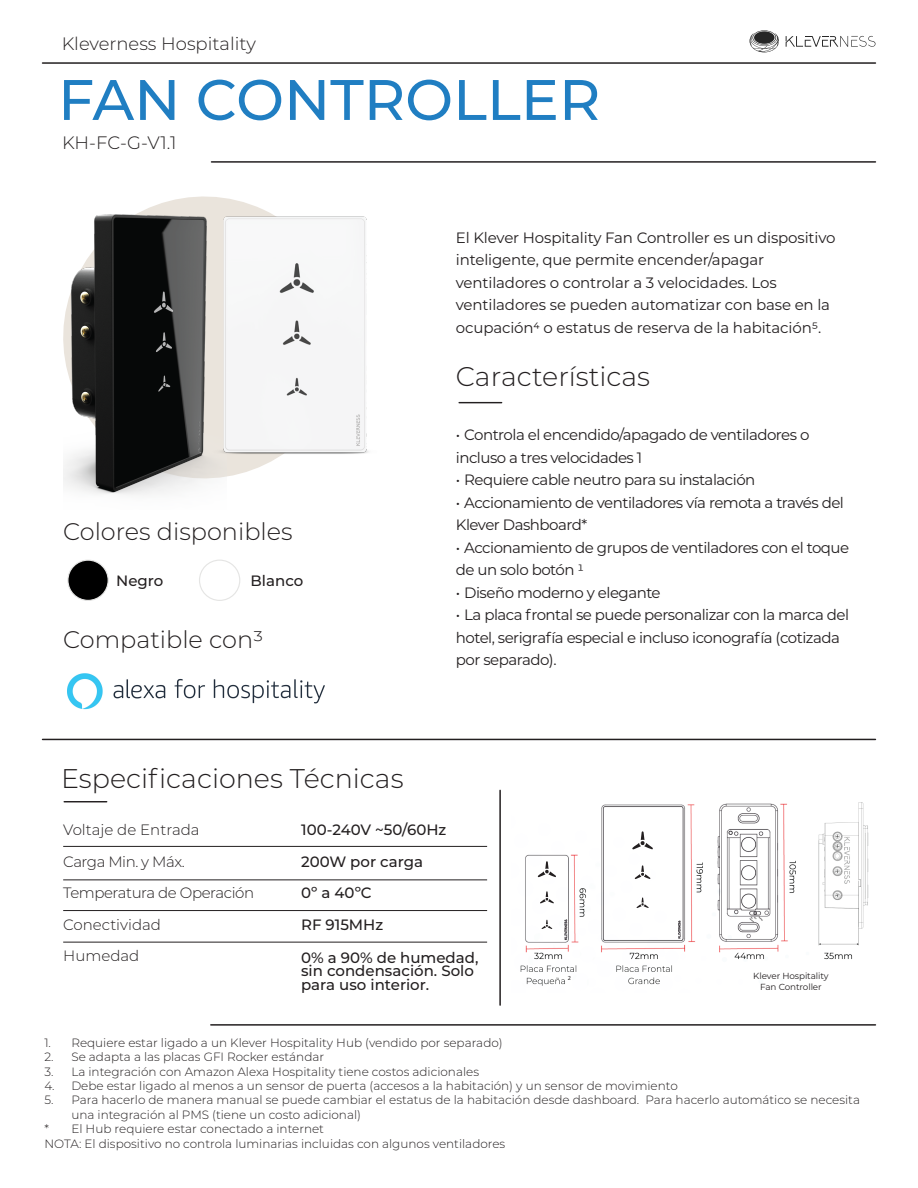
<style>
.page{position:relative;width:918px;height:1188px;background:#fff}
.page>*{position:absolute;margin:0;border:0;box-sizing:border-box;transform-origin:0 0}
.t1{font:500 57px "Montserrat";color:#207ec2}
.t2{font:300 27px "Montserrat";color:#231f20}
.t3{font:300 24px "Montserrat";color:#231f20}
.t4{font:300 18px "Montserrat";color:#231f20}
.t5{font:15px/22.5px "Montserrat";letter-spacing:-.035em;color:#231f20}
.t6{font:15px/22.5px "Montserrat";letter-spacing:-.01em;color:#231f20}
.t7{font:500 15px/31.5px "Montserrat";color:#231f20}
.t8{font:300 15px/31.5px "Montserrat";letter-spacing:-.025em;color:#231f20}
.t9{font:300 12px "Montserrat";color:#231f20}
.t10{font:8.85px/10.9px "Montserrat";letter-spacing:-.01em;color:#231f20;text-align:center}
.t11{font:6.15px "Myriad Pro";color:#231f20}
</style>
<div class="page">
<hr style="left:43px;top:62px;width:832px;height:2px;background:#231f20">
<svg style="left:750px;top:30px;width:29px;height:22px"></svg>
<div style="left:754px;top:31px;width:21px;height:13px;background:#262626;border-radius:50%"></div>
<svg style="left:786px;top:36px;width:89px;height:11px"></svg>
<hr style="left:212px;top:161px;width:663px;height:2px;background:#231f20">
<div style="left:199px;top:560px;width:41px;height:41px;border:1px solid #e5e5e4;border-radius:50%"></div>
<div style="left:68px;top:560px;width:40px;height:40px;background:#000;border-radius:50%"></div>
<div style="left:67px;top:560px;width:42px;height:41px;border:1px solid #e5e5e4;border-radius:50%"></div>
<hr style="left:499px;top:790px;width:2px;height:215px;background:#231f20">
<hr style="left:211px;top:1024px;width:664px;height:2px;background:#231f20">
<hr style="left:459px;top:402px;width:43px;height:1px;background:#231f20">
<hr style="left:64px;top:801px;width:43px;height:1px;background:#231f20">
<hr style="left:63px;top:880px;width:424px;height:1px;background:#231f20">
<hr style="left:63px;top:910px;width:424px;height:1px;background:#231f20">
<hr style="left:63px;top:846px;width:424px;height:1px;background:#231f20">
<hr style="left:63px;top:942px;width:424px;height:1px;background:#231f20">
<img style="left:67px;top:673px;width:257px;height:37px">
<img style="left:63px;top:200px;width:123px;height:295px">
<img style="left:186px;top:196px;width:183px;height:290px">
<img style="left:520px;top:802px;width:349px;height:184px">
<div style="left:731px;top:964px;width:120px;height:11px;background:#fff"></div>
<div style="left:633px;top:836px;width:19px;height:18px;background:#fff;border-radius:50%"></div>
<div style="left:633px;top:864px;width:19px;height:18px;background:#fff;border-radius:50%"></div>
<div style="left:633px;top:897px;width:19px;height:18px;background:#fff;border-radius:50%"></div>
<svg style="left:632px;top:831px;width:21px;height:19px"></svg>
<svg style="left:634px;top:865px;width:17px;height:14px"></svg>
<svg style="left:636px;top:897px;width:13px;height:11px"></svg>
<div style="left:539px;top:865px;width:16px;height:17px;background:#fff;border-radius:50%"></div>
<div style="left:539px;top:890px;width:16px;height:16px;background:#fff;border-radius:50%"></div>
<div style="left:539px;top:919px;width:16px;height:16px;background:#fff;border-radius:50%"></div>
<svg style="left:537px;top:861px;width:19px;height:17px"></svg>
<svg style="left:540px;top:891px;width:14px;height:13px"></svg>
<svg style="left:541px;top:920px;width:11px;height:9px"></svg>
<svg style="left:566px;top:976px;width:6px;height:5px"></svg>
<hr style="left:43px;top:739px;width:832px;height:1px;background:#231f20">
<h3 class="t4" style="left:62px;top:31px;width:196px">Kleverness Hospitality</h3>
<h1 class="t1" style="left:58px;top:60px;width:544px">FAN CONTROLLER</h1>
<h3 class="t4" style="left:62px;top:130px;width:116px">KH-FC-G-V1.1</h3>
<h3 class="t3" style="left:63px;top:515px;width:231px">Colores disponibles</h3>
<p class="t7" style="left:116px;top:564px;width:49px">Negro</p>
<p class="t7" style="left:251px;top:564px;width:54px">Blanco</p>
<h3 class="t3" style="left:63px;top:623px;width:202px">Compatible con3</h3>
<p class="t6" style="left:456px;top:226px;width:381px">El Klever Hospitality Fan Controller es un dispositivo inteligente, que permite encender/apagar ventiladores o controlar a 3 velocidades. Los ventiladores se pueden automatizar con base en la ocupación4 o estatus de reserva de la habitación5.</p>
<h2 class="t2" style="left:456px;top:358px;width:196px">Características</h2>
<p class="t5" style="left:456px;top:423px;width:355px">• Controla el encendido/apagado de ventiladores o incluso a tres velocidades 1</p>
<p class="t5" style="left:456px;top:468px;width:301px">• Requiere cable neutro para su instalación</p>
<p class="t5" style="left:456px;top:491px;width:390px">• Accionamiento de ventiladores vía remota a través del<br>Klever Dashboard*</p>
<p class="t5" style="left:456px;top:536px;width:395px">• Accionamiento de grupos de ventiladores con el toque de un solo botón 1</p>
<p class="t5" style="left:456px;top:581px;width:206px">• Diseño moderno y elegante</p>
<p class="t5" style="left:456px;top:603px;width:395px">• La placa frontal se puede personalizar con la marca del hotel, serigrafía especial e incluso iconografía (cotizada por separado).</p>
<h2 class="t2" style="left:61px;top:760px;width:344px">Especificaciones Técnicas</h2>
<p class="t8" style="left:63px;top:814px;width:192px">Voltaje de Entrada<br>Carga Min. y Máx.<br>Temperatura de Operación<br>Conectividad<br>Humedad</p>
<p class="t7" style="left:301px;top:814px;width:147px">100-240V ~50/60Hz<br>200W por carga<br>0º a 40ºC<br>RF 915MHz</p>
<p class="t7" style="left:301px;top:950px;width:179px;line-height:13.5px">0% a 90% de humedad, sin condensación. Solo para uso interior.</p>
<p class="t11" style="left:568px;top:974px;width:5px">2</p>
<p class="t10" style="left:753px;top:970px;width:77px">Klever Hospitality<br>Fan Controller</p>
<p class="t9" style="left:44px;top:1034px;width:460px">1. Requiere estar ligado a un Klever Hospitality Hub (vendido por separado)</p>
<p class="t9" style="left:44px;top:1049px;width:281px">2. Se adapta a las placas GFI Rocker estándar</p>
<p class="t9" style="left:44px;top:1063px;width:436px">3. La integración con Amazon Alexa Hospitality tiene costos adicionales</p>
<p class="t9" style="left:44px;top:1078px;width:635px">4. Debe estar ligado al menos a un sensor de puerta (accesos a la habitación) y un sensor de movimiento</p>
<p class="t9" style="left:44px;top:1092px;width:817px">5. Para hacerlo de manera manual se puede cambiar el estatus de la habitación desde dashboard. Para hacerlo automático se necesita</p>
<p class="t9" style="left:71px;top:1106px;width:291px">una integración al PMS (tiene un costo adicional)</p>
<p class="t9" style="left:44px;top:1121px;width:281px">* El Hub requiere estar conectado a internet</p>
<p class="t9" style="left:44px;top:1135px;width:462px">NOTA: El dispositivo no controla luminarias incluidas con algunos ventiladores</p>
</div>
